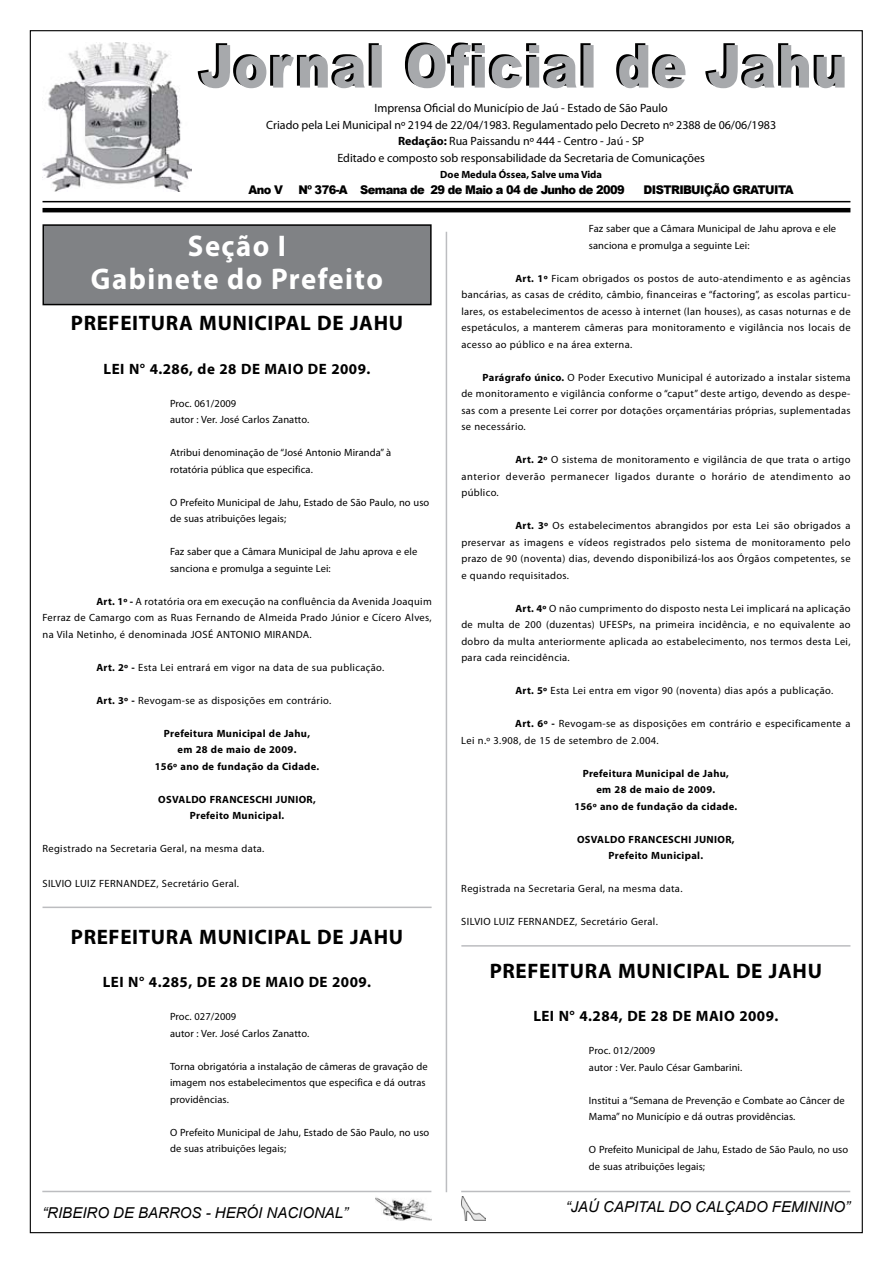
<style>
.page{position:relative;width:893px;height:1263px;background:#fff}
.page>*{position:absolute;margin:0;border:0;box-sizing:border-box;transform-origin:0 0}
.t1{font:700 30px/33px "Myriad Pro";letter-spacing:.05em;color:#fff;text-align:center;scale:.96 1}
.t2{font:700 21px "Myriad Pro";letter-spacing:.03em;color:#000}
.t3{font:700 15px "Myriad Pro";letter-spacing:.03em;color:#000}
.t4{font:italic 15px "Arial";color:#000}
.t5{font:12px/16.5px "Myriad Pro";color:#000;text-align:center}
.t6{font:900 12px "Arial";letter-spacing:-.05em;color:#000;scale:.95 1}
.t7{font:10.5px/16.5px "Myriad Pro";letter-spacing:.005em;color:#000}
.t8{font:10.5px/16.5px "Myriad Pro";letter-spacing:.03em;color:#000}
.t9{font:700 10.5px/16.5px "Myriad Pro";letter-spacing:.03em;color:#000;text-align:center}
.t10{font:700 10.5px "Myriad Pro";color:#000}
.s1{font-weight:700}
</style>
<div class="page">
<img style="left:43px;top:43px;width:149px;height:149px">
<hr style="left:43px;top:201px;width:807px;height:1px;background:#000">
<hr style="left:43px;top:208px;width:807px;height:4px;background:#000">
<img style="left:461px;top:1196px;width:25px;height:25px">
<hr style="left:461px;top:1191px;width:389px;height:1px;background:#bcbdc0">
<img style="left:375px;top:1192px;width:56px;height:29px">
<hr style="left:42px;top:1191px;width:389px;height:1px;background:#bcbdc0">
<hr style="left:446px;top:232px;width:1px;height:960px;background:#bcbdc0">
<svg style="left:198px;top:43px;width:647px;height:45px"></svg>
<div style="left:43px;top:225px;width:388px;height:80px;background:#808285"></div>
<div style="left:43px;top:224px;width:389px;height:81px;border:1px solid #000"></div>
<hr style="left:43px;top:906px;width:389px;height:2px;background:#bcbdc0">
<hr style="left:461px;top:945px;width:389px;height:2px;background:#bcbdc0">
<p class="t5" style="left:266px;top:100px;width:511px">Imprensa Oficial do Município de Jaú - Estado de São Paulo<br>Criado pela Lei Municipal nº 2194 de 22/04/1983. Regulamentado pelo Decreto nº 2388 de 06/06/1983<br><span class="s1">Redação:</span> Rua Paissandu nº 444 - Centro - Jaú - SP<br>Editado e composto sob responsabilidade da Secretaria de Comunicações</p>
<p class="t6" style="left:248px;top:183px;width:38px">Ano V</p>
<p class="t6" style="left:298px;top:183px;width:345px">Nº 376-A Semana de 29 de Maio a 04 de Junho de 2009</p>
<p class="t6" style="left:644px;top:183px;width:160px">DISTRIBUIÇÃO GRATUITA</p>
<p class="t10" style="left:440px;top:168px;width:163px">Doe Medula Óssea, Salve uma Vida</p>
<h1 class="t1" style="left:91px;top:228px;width:306px">Seção I<br>Gabinete do Prefeito</h1>
<h2 class="t2" style="left:71px;top:309px;width:334px">PREFEITURA MUNICIPAL DE JAHU</h2>
<h3 class="t3" style="left:104px;top:359px;width:268px">LEI N° 4.286, de 28 DE MAIO DE 2009.</h3>
<p class="t7" style="left:170px;top:395px;width:141px">Proc. 061/2009<br>autor : Ver. José Carlos Zanatto.</p>
<p class="t7" style="left:170px;top:444px;width:223px">Atribui denominação de “José Antonio Miranda” à rotatória pública que especifica.</p>
<p class="t7" style="left:170px;top:494px;width:261px">O Prefeito Municipal de Jahu, Estado de São Paulo, no uso de suas atribuições legais;</p>
<p class="t7" style="left:170px;top:543px;width:249px">Faz saber que a Câmara Municipal de Jahu aprova e ele sanciona e promulga a seguinte Lei:</p>
<p class="t7" style="left:43px;top:593px;width:391px;text-align:justify;text-indent:54px"><span class="s1">Art. 1º -</span> A rotatória ora em execução na confluência da Avenida Joaquim Ferraz de Camargo com as Ruas Fernando de Almeida Prado Júnior e Cícero Alves, na Vila Netinho, é denominada JOSÉ ANTONIO MIRANDA.</p>
<p class="t8" style="left:97px;top:659px;width:289px"><span class="s1">Art. 2º -</span> Esta Lei entrará em vigor na data de sua publicação.</p>
<p class="t8" style="left:96px;top:692px;width:236px"><span class="s1">Art. 3º -</span> Revogam-se as disposições em contrário.</p>
<p class="t9" style="left:155px;top:724px;width:166px">Prefeitura Municipal de Jahu,<br>em 28 de maio de 2009.<br>156º ano de fundação da Cidade.</p>
<p class="t9" style="left:158px;top:790px;width:159px">OSVALDO FRANCESCHI JUNIOR,<br>Prefeito Municipal.</p>
<p class="t8" style="left:42px;top:840px;width:223px">Registrado na Secretaria Geral, na mesma data.</p>
<p class="t8" style="left:42px;top:875px;width:198px">SILVIO LUIZ FERNANDEZ, Secretário Geral.</p>
<h2 class="t2" style="left:71px;top:923px;width:334px">PREFEITURA MUNICIPAL DE JAHU</h2>
<h3 class="t3" style="left:103px;top:972px;width:270px">LEI N° 4.285, DE 28 DE MAIO DE 2009.</h3>
<p class="t7" style="left:170px;top:1008px;width:141px">Proc. 027/2009<br>autor : Ver. José Carlos Zanatto.</p>
<p class="t7" style="left:170px;top:1058px;width:259px">Torna obrigatória a instalação de câmeras de gravação de imagem nos estabelecimentos que especifica e dá outras providências.</p>
<p class="t7" style="left:170px;top:1124px;width:261px">O Prefeito Municipal de Jahu, Estado de São Paulo, no uso de suas atribuições legais;</p>
<p class="t7" style="left:589px;top:220px;width:249px">Faz saber que a Câmara Municipal de Jahu aprova e ele sanciona e promulga a seguinte Lei:</p>
<p class="t7" style="left:461px;top:270px;width:391px;text-align:justify;text-indent:54px"><span class="s1">Art. 1º</span> Ficam obrigados os postos de auto-atendimento e as agências bancárias, as casas de crédito, câmbio, financeiras e “factoring”, as escolas particu&shy;lares, os estabelecimentos de acesso à internet (lan houses), as casas noturnas e de espetáculos, a manterem câmeras para monitoramento e vigilância nos locais de acesso ao público e na área externa.</p>
<p class="t7" style="left:461px;top:369px;width:391px;text-align:justify;text-indent:21px"><span class="s1">Parágrafo único.</span> O Poder Executivo Municipal é autorizado a instalar sistema de monitoramento e vigilância conforme o “caput” deste artigo, devendo as despe&shy;sas com a presente Lei correr por dotações orçamentárias próprias, suplementadas se necessário.</p>
<p class="t7" style="left:461px;top:451px;width:391px;text-align:justify;text-indent:54px"><span class="s1">Art. 2º</span> O sistema de monitoramento e vigilância de que trata o artigo anterior deverão permanecer ligados durante o horário de atendimento ao público.</p>
<p class="t7" style="left:461px;top:517px;width:391px;text-align:justify;text-indent:54px"><span class="s1">Art. 3º</span> Os estabelecimentos abrangidos por esta Lei são obrigados a preservar as imagens e vídeos registrados pelo sistema de monitoramento pelo prazo de 90 (noventa) dias, devendo disponibilizá-los aos Órgãos competentes, se e quando requisitados.</p>
<p class="t7" style="left:461px;top:600px;width:391px;text-align:justify;text-indent:54px"><span class="s1">Art. 4º</span> O não cumprimento do disposto nesta Lei implicará na aplicação de multa de 200 (duzentas) UFESPs, na primeira incidência, e no equivalente ao dobro da multa anteriormente aplicada ao estabelecimento, nos termos desta Lei, para cada reincidência.</p>
<p class="t8" style="left:515px;top:682px;width:319px"><span class="s1">Art. 5º</span> Esta Lei entra em vigor 90 (noventa) dias após a publicação.</p>
<p class="t8" style="left:461px;top:715px;width:391px;text-indent:54px"><span class="s1">Art. 6º -</span> Revogam-se as disposições em contrário e especificamente a<br>Lei n.º 3.908, de 15 de setembro de 2.004.</p>
<p class="t9" style="left:574px;top:764px;width:164px">Prefeitura Municipal de Jahu, em 28 de maio de 2009.<br>156º ano de fundação da cidade.</p>
<p class="t9" style="left:577px;top:830px;width:159px">OSVALDO FRANCESCHI JUNIOR,<br>Prefeito Municipal.</p>
<p class="t8" style="left:461px;top:880px;width:223px">Registrada na Secretaria Geral, na mesma data.</p>
<p class="t8" style="left:461px;top:913px;width:198px">SILVIO LUIZ FERNANDEZ, Secretário Geral.</p>
<h2 class="t2" style="left:490px;top:957px;width:334px">PREFEITURA MUNICIPAL DE JAHU</h2>
<h3 class="t3" style="left:533px;top:1006px;width:246px">LEI N° 4.284, DE 28 DE MAIO 2009.</h3>
<p class="t7" style="left:589px;top:1042px;width:155px">Proc. 012/2009<br>autor : Ver. Paulo César Gambarini.</p>
<p class="t7" style="left:589px;top:1092px;width:257px">Institui a “Semana de Prevenção e Combate ao Câncer de<br>Mama” no Município e dá outras providências.</p>
<p class="t7" style="left:589px;top:1141px;width:261px">O Prefeito Municipal de Jahu, Estado de São Paulo, no uso de suas atribuições legais;</p>
<h3 class="t4" style="left:42px;top:1204px;width:307px">“RIBEIRO DE BARROS - HERÓI NACIONAL”</h3>
<h3 class="t4" style="left:566px;top:1198px;width:286px">“JAÚ CAPITAL DO CALÇADO FEMININO”</h3>
</div>
